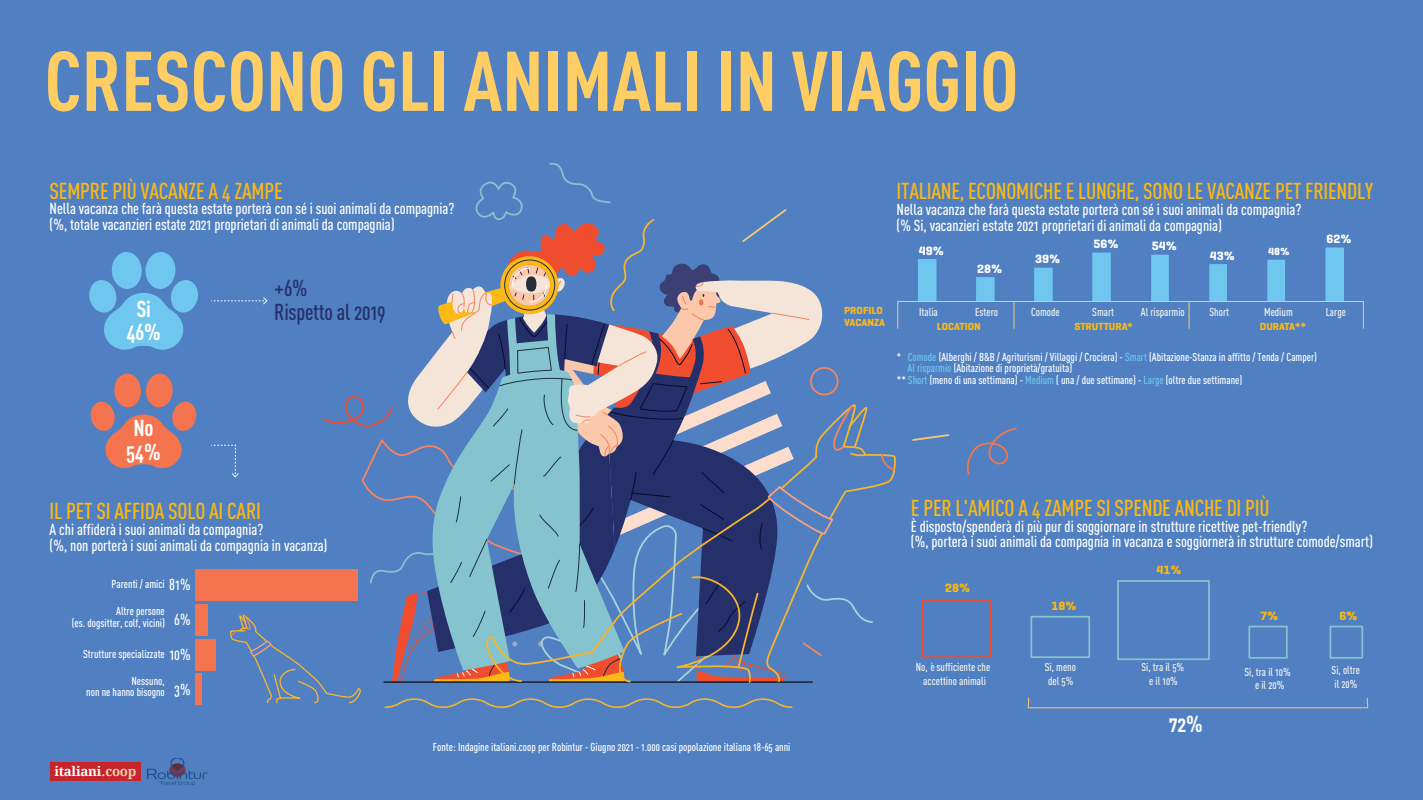
<style>
.page{position:relative;width:1423px;height:800px;background:#fff}
.page>*{position:absolute;margin:0;border:0;box-sizing:border-box;transform-origin:0 0}
.t1{font:83.12px "DIN Cond Bold Alternate";color:#fecd64}
.t2{font:22.75px "DIN Cond Medium Alternate";letter-spacing:-.01em;color:#fcb814}
.t3{font:22.75px/23.6px "DIN Cond Medium Alternate";letter-spacing:-.01em;color:#252f69}
.t4{font:22.75px/23.6px "DIN Cond Bold Alternate";letter-spacing:-.01em;color:#fff;text-align:center}
.t5{font:15.75px/15.8px "DIN Cond Medium Alternate";color:#fff}
.t6{font:700 13.21px "Droid Serif";letter-spacing:-.02em;color:#fff}
.t7{font:700 12.25px "Geogrotesque";color:#fff}
.t8{font:700 12.25px "Geogrotesque";color:#fcb814}
.t9{font:11.38px/11.4px "DIN Cond Medium Alternate";color:#fff;text-align:right}
.t10{font:11.38px/13.5px "DIN Cond Medium Alternate";color:#f3f3ed;text-align:center}
.t11{font:700 10.5px/12.6px "Geogrotesque";color:#fcb814}
.t12{font:700 10.5px "Geogrotesque";color:#fff}
.s1{font-size:15.75px}
.s2{color:#ebd4b3}
.s3{color:#6fc6ef}
</style>
<div class="page">
<div style="left:0;top:0;width:1422px;height:800px;background:#5080c1"></div>
<svg style="left:912px;top:434px;width:38px;height:7px"></svg>
<svg style="left:966px;top:427px;width:51px;height:48px"></svg>
<div style="left:195px;top:569px;width:162px;height:32px;background:#f3744e"></div>
<div style="left:195px;top:604px;width:12px;height:31px;background:#f3744e"></div>
<div style="left:195px;top:639px;width:20px;height:31px;background:#f3744e"></div>
<div style="left:195px;top:674px;width:6px;height:31px;background:#f3744e"></div>
<svg style="left:89px;top:252px;width:109px;height:98px"></svg>
<svg style="left:90px;top:373px;width:107px;height:96px"></svg>
<div style="left:921px;top:600px;width:70px;height:58px;border:2px solid #ef4d2e"></div>
<div style="left:1030px;top:616px;width:60px;height:42px;border:2px solid #84c3ce"></div>
<div style="left:1117px;top:580px;width:92px;height:80px;border:2px solid #84c3ce"></div>
<div style="left:1248px;top:626px;width:39px;height:33px;border:2px solid #84c3ce"></div>
<div style="left:1329px;top:626px;width:34px;height:33px;border:2px solid #84c3ce"></div>
<svg style="left:1027px;top:697px;width:340px;height:12px"></svg>
<hr style="left:898px;top:301px;width:465px;height:1px;background:#fac96f">
<svg style="left:211px;top:162px;width:687px;height:546px"></svg>
<svg style="left:918px;top:247px;width:425px;height:81px"></svg>
<svg style="left:1362px;top:302px;width:1px;height:26px"></svg>
<img style="left:147px;top:758px;width:61px;height:27px">
<div style="left:50px;top:762px;width:90px;height:19px;background:#c8242b"></div>
<h1 class="t1" style="left:45px;top:31px;width:975px">CRESCONO GLI ANIMALI IN VIAGGIO</h1>
<h2 class="t2" style="left:50px;top:177px;width:235px">SEMPRE PIÙ VACANZE A 4 ZAMPE</h2>
<p class="t5" style="left:50px;top:200px;width:406px">Nella vacanza che farà questa estate porterà con sé i suoi animali da compagnia? (%, totale vacanzieri estate 2021 proprietari di animali da compagnia)</p>
<h2 class="t4" style="left:126px;top:296px;width:36px">Si<br>46%</h2>
<h2 class="t4" style="left:126px;top:415px;width:36px">No<br>54%</h2>
<h2 class="t3" style="left:274px;top:276px;width:113px">+6%<br>Rispetto al 2019</h2>
<h2 class="t2" style="left:50px;top:498px;width:213px">IL PET SI AFFIDA SOLO AI CARI</h2>
<p class="t5" style="left:50px;top:521px;width:279px">A chi affiderà i suoi animali da compagnia?<br>(%, non porterà i suoi animali da compagnia in vacanza)</p>
<p class="t9" style="left:112px;top:578px;width:80px">Parenti / amici <span class="s1">81%</span></p>
<p class="t5" style="left:174px;top:611px;width:18px">6%</p>
<p class="t5" style="left:169px;top:646px;width:23px">10%</p>
<p class="t5" style="left:174px;top:681px;width:18px">3%</p>
<p class="t9" style="left:72px;top:605px;width:95px">Altre persone<br>(es. dogsitter, colf, vicini)</p>
<p class="t9" style="left:83px;top:648px;width:83px">Strutture specializzate</p>
<p class="t9" style="left:86px;top:675px;width:80px">Nessuno,<br>non ne hanno bisogno</p>
<p class="t6" style="left:54px;top:763px;width:83px">italiani<span class="s2">.coop</span></p>
<p class="t9" style="left:433px;top:741px;width:359px">Fonte: Indagine italiani.coop per Robintur - Giugno 2021 - 1.000 casi popolazione italiana 18-65 anni</p>
<h2 class="t2" style="left:896px;top:178px;width:478px">ITALIANE, ECONOMICHE E LUNGHE, SONO LE VACANZE PET FRIENDLY</h2>
<p class="t5" style="left:896px;top:201px;width:406px">Nella vacanza che farà questa estate porterà con sé i suoi animali da compagnia? (% Si, vacanzieri estate 2021 proprietari di animali da compagnia)</p>
<p class="t7" style="left:1326px;top:231px;width:27px">62%</p>
<p class="t7" style="left:1093px;top:236px;width:27px">56%</p>
<p class="t7" style="left:1151px;top:238px;width:27px">54%</p>
<p class="t7" style="left:918px;top:243px;width:27px">49%</p>
<p class="t7" style="left:1209px;top:248px;width:27px">43%</p>
<p class="t12" style="left:1268px;top:245px;width:23px">48%</p>
<p class="t7" style="left:1035px;top:251px;width:27px">39%</p>
<p class="t7" style="left:977px;top:261px;width:27px">28%</p>
<p class="t11" style="left:844px;top:304px;width:42px">PROFILO<br>VACANZA</p>
<p class="t10" style="left:919px;top:305px;width:20px">Italia</p>
<p class="t10" style="left:975px;top:305px;width:24px">Estero</p>
<p class="t10" style="left:1031px;top:305px;width:30px">Comode</p>
<p class="t10" style="left:1092px;top:305px;width:23px">Smart</p>
<p class="t10" style="left:1140px;top:305px;width:45px">Al risparmio</p>
<p class="t10" style="left:1209px;top:305px;width:21px">Short</p>
<p class="t10" style="left:1264px;top:305px;width:30px">Medium</p>
<p class="t10" style="left:1325px;top:305px;width:22px">Large</p>
<p class="t11" style="left:936px;top:320px;width:45px">LOCATION</p>
<p class="t11" style="left:1074px;top:320px;width:60px">STRUTTURA*</p>
<p class="t11" style="left:1259px;top:320px;width:48px">DURATA**</p>
<p class="t9" style="left:896px;top:351px;width:421px">* <span class="s3">Comode</span> (Alberghi / B&amp;B / Agriturismi / Villaggi / Crociera) - <span class="s3">Smart</span> (Abitazione-Stanza in affitto / Tenda / Camper)</p>
<p class="t9" style="left:907px;top:362px;width:166px"><span class="s3">Al risparmio</span> (Abitazione di proprietà/gratuita)</p>
<p class="t9" style="left:896px;top:374px;width:347px">** <span class="s3">Short</span> (meno di una settimana) - <span class="s3">Medium</span> ( una / due settimane) - <span class="s3">Large</span> (oltre due settimane)</p>
<h2 class="t2" style="left:911px;top:494px;width:360px">E PER L'AMICO A 4 ZAMPE SI SPENDE ANCHE DI PIÙ</h2>
<p class="t5" style="left:911px;top:518px;width:463px">È disposto/spenderà di più pur di soggiornare in strutture ricettive pet-friendly?<br>(%, porterà i suoi animali da compagnia in vacanza e soggiornerà in strutture comode/smart)</p>
<p class="t8" style="left:945px;top:581px;width:27px">28%</p>
<p class="t10" style="left:915px;top:660px;width:76px">No, è sufficiente che accettino animali</p>
<p class="t8" style="left:1051px;top:598px;width:27px">18%</p>
<p class="t10" style="left:1044px;top:660px;width:33px">Si, meno del 5%</p>
<p class="t8" style="left:1156px;top:562px;width:27px">41%</p>
<p class="t10" style="left:1141px;top:660px;width:44px">Si, tra il 5% e il 10%</p>
<h2 class="t4" style="left:1168px;top:711px;width:35px">72%</h2>
<p class="t8" style="left:1260px;top:608px;width:20px">7%</p>
<p class="t8" style="left:1339px;top:608px;width:20px">6%</p>
<p class="t10" style="left:1244px;top:665px;width:48px">Si, tra il 10% e il 20%</p>
<p class="t10" style="left:1331px;top:663px;width:30px;text-align:left">Si, oltre il 20%</p>
</div>
